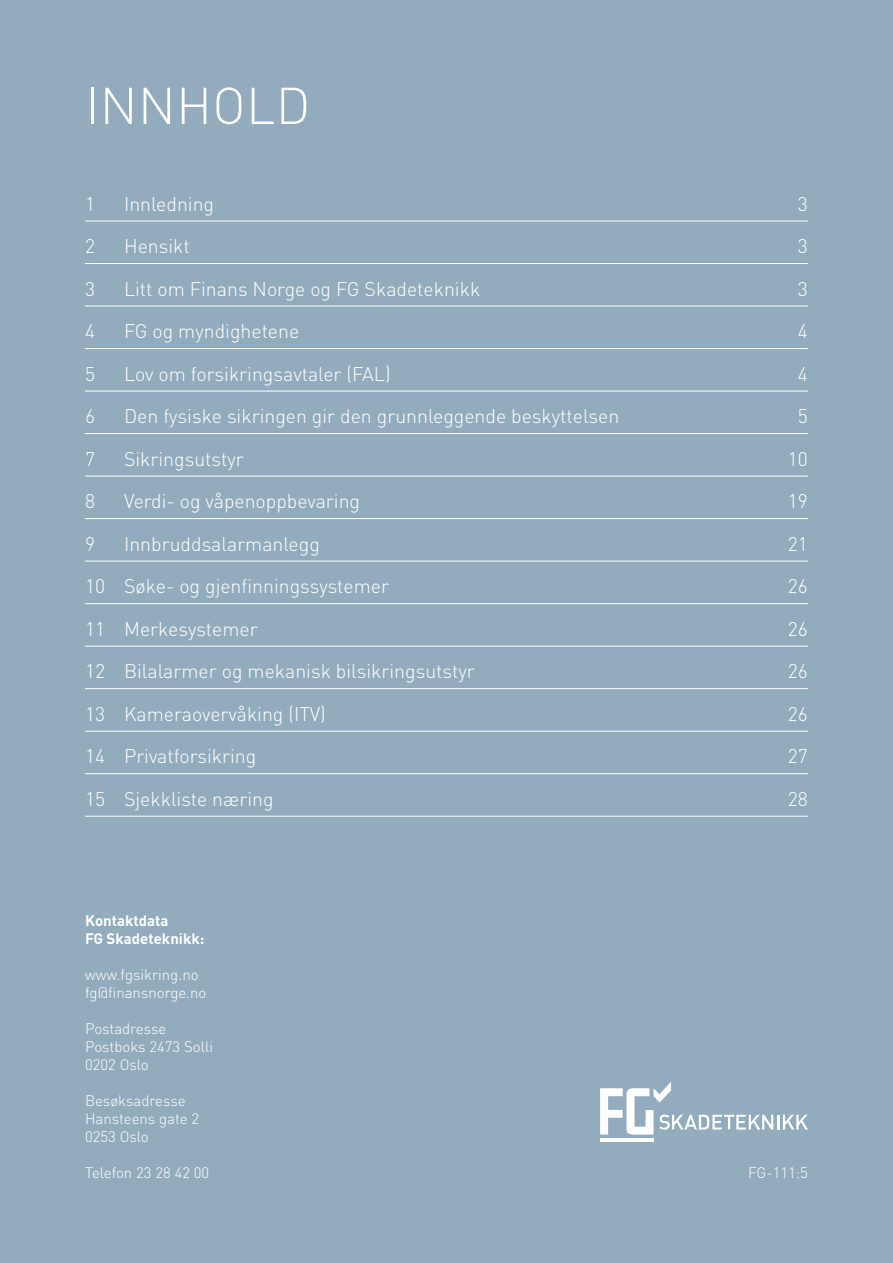
<style>
.page{position:relative;width:893px;height:1263px;background:#92acbe}
.page>*{position:absolute;margin:0;border:0;box-sizing:border-box;transform-origin:0 0}
.t1{font:300 51px "DINOT";letter-spacing:.01em;color:#fff}
.t2{font:300 19.5px "DINOT";color:#fff}
.t3{font:300 15px/18px "DINOT";color:#fff}
.t4{font:700 15px/18px "DINOT";color:#fff}
</style>
<div class="page">
<hr style="left:85px;top:221px;width:723px;height:1px;background:#fff">
<hr style="left:85px;top:263px;width:723px;height:1px;background:#fff">
<hr style="left:85px;top:306px;width:723px;height:1px;background:#fff">
<hr style="left:85px;top:348px;width:723px;height:1px;background:#fff">
<hr style="left:85px;top:391px;width:723px;height:1px;background:#fff">
<hr style="left:85px;top:433px;width:723px;height:1px;background:#fff">
<hr style="left:85px;top:476px;width:723px;height:1px;background:#fff">
<hr style="left:85px;top:518px;width:723px;height:1px;background:#fff">
<hr style="left:85px;top:561px;width:723px;height:1px;background:#fff">
<hr style="left:85px;top:603px;width:723px;height:1px;background:#fff">
<hr style="left:85px;top:646px;width:723px;height:1px;background:#fff">
<hr style="left:85px;top:688px;width:723px;height:1px;background:#fff">
<hr style="left:85px;top:731px;width:723px;height:1px;background:#fff">
<hr style="left:85px;top:773px;width:723px;height:1px;background:#fff">
<hr style="left:85px;top:816px;width:723px;height:1px;background:#fff">
<hr style="left:600px;top:1139px;width:54px;height:3px;background:#fff">
<svg style="left:600px;top:1082px;width:208px;height:52px"></svg>
<h1 class="t1" style="left:85px;top:71px;width:227px">INNHOLD</h1>
<p class="t2" style="left:85px;top:190px;width:12px">1</p>
<p class="t2" style="left:124px;top:190px;width:92px">Innledning</p>
<p class="t2" style="left:798px;top:190px;width:12px">3</p>
<p class="t2" style="left:85px;top:233px;width:12px">2</p>
<p class="t2" style="left:124px;top:233px;width:67px">Hensikt</p>
<p class="t2" style="left:798px;top:233px;width:12px">3</p>
<p class="t2" style="left:85px;top:275px;width:12px">3</p>
<p class="t2" style="left:124px;top:275px;width:358px">Litt om Finans Norge og FG Skadeteknikk</p>
<p class="t2" style="left:798px;top:275px;width:12px">3</p>
<p class="t2" style="left:85px;top:318px;width:12px">4</p>
<p class="t2" style="left:124px;top:318px;width:177px">FG og myndighetene</p>
<p class="t2" style="left:798px;top:318px;width:12px">4</p>
<p class="t2" style="left:85px;top:360px;width:12px">5</p>
<p class="t2" style="left:124px;top:360px;width:268px">Lov om forsikringsavtaler (FAL)</p>
<p class="t2" style="left:798px;top:360px;width:12px">4</p>
<p class="t2" style="left:85px;top:403px;width:12px">6</p>
<p class="t2" style="left:124px;top:403px;width:497px">Den fysiske sikringen gir den grunnleggende beskyttelsen</p>
<p class="t2" style="left:798px;top:403px;width:12px">5</p>
<p class="t2" style="left:85px;top:445px;width:12px">7</p>
<p class="t2" style="left:124px;top:445px;width:121px">Sikringsutstyr</p>
<p class="t2" style="left:788px;top:445px;width:22px">10</p>
<p class="t2" style="left:85px;top:488px;width:12px">8</p>
<p class="t2" style="left:124px;top:488px;width:238px">Verdi- og våpenoppbevaring</p>
<p class="t2" style="left:788px;top:488px;width:22px">19</p>
<p class="t2" style="left:85px;top:530px;width:12px">9</p>
<p class="t2" style="left:124px;top:530px;width:197px">Innbruddsalarmanlegg</p>
<p class="t2" style="left:788px;top:530px;width:22px">21</p>
<p class="t2" style="left:85px;top:573px;width:305px">10 Søke- og gjenfinningssystemer</p>
<p class="t2" style="left:788px;top:573px;width:22px">26</p>
<p class="t2" style="left:85px;top:615px;width:174px">11 Merkesystemer</p>
<p class="t2" style="left:788px;top:615px;width:22px">26</p>
<p class="t2" style="left:85px;top:658px;width:391px">12 Bilalarmer og mekanisk bilsikringsutstyr</p>
<p class="t2" style="left:788px;top:658px;width:22px">26</p>
<p class="t2" style="left:85px;top:700px;width:242px">13 Kameraovervåking (ITV)</p>
<p class="t2" style="left:788px;top:700px;width:22px">26</p>
<p class="t2" style="left:85px;top:743px;width:173px">14 Privatforsikring</p>
<p class="t2" style="left:788px;top:743px;width:22px">27</p>
<p class="t2" style="left:85px;top:785px;width:190px">15 Sjekkliste næring</p>
<p class="t2" style="left:788px;top:785px;width:22px">28</p>
<p class="t4" style="left:85px;top:911px;width:121px">Kontaktdata<br>FG Skadeteknikk:</p>
<p class="t3" style="left:85px;top:965px;width:123px">www.fgsikring.no fg@finansnorge.no</p>
<p class="t3" style="left:85px;top:1019px;width:130px">Postadresse<br>Postboks 2473 Solli<br>0202 Oslo</p>
<p class="t3" style="left:85px;top:1091px;width:116px">Besøksadresse<br>Hansteens gate 2<br>0253 Oslo</p>
<p class="t3" style="left:85px;top:1163px;width:126px">Telefon 23 28 42 00</p>
<p class="t3" style="left:748px;top:1163px;width:61px">FG-111:5</p>
</div>
